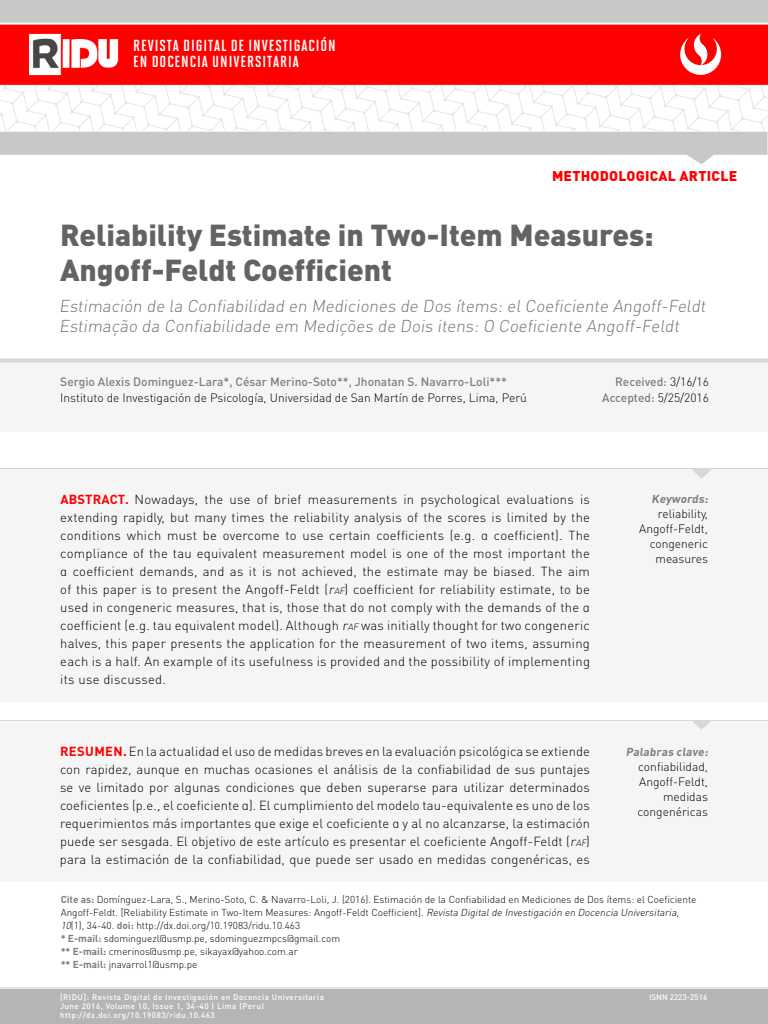
<style>
.page{position:relative;width:768px;height:1024px;background:#fff}
.page>*{position:absolute;margin:0;border:0;box-sizing:border-box;transform-origin:0 0}
.Titulo_1{font:900 30px/35px "DIN Pro";color:#636361}
.Titulo_2{font:300 17px "DIN Pro";color:#767574}
.t1{font:16px "Solano Gothic MVB Std Bd Cap";letter-spacing:.06em;color:#fff}
.Texto_1{font:900 14px "DIN Pro";letter-spacing:.02em;color:#fe0000}
.Texto_1-2{font:300 13px/18px "DIN Pro";letter-spacing:.01em;color:#000;text-align:justify}
.Palabras_clave{font:300 12px/15px "DIN Pro";color:#000;text-align:right}
.Autor{font:300 12px "DIN Pro";color:#000}
.Autor-2{font:500 12px "DIN Pro";color:#7f7e7d}
.Texto_1-3{font:500 12px "DIN Pro";color:#7f7e7d}
.Palabras_clave_2{font:700 11.5px "DIN Pro";color:#7f7e7d}
.Texto_1-4{font:300 10px/13px "DIN Pro";color:#000}
.Texto_1-5{font:500 8px/9px "DIN Pro";letter-spacing:.06em;color:#fff}
.Texto_1-6{font:500 8px "DIN Pro";color:#fff}
.s1{font-weight:300;color:#000}
.s2{font-weight:700;color:#fe0000}
.s3{font-style:italic}
.s4{font-style:italic;font-size:9px}
.s5{font-weight:700;color:#7f7e7d}
</style>
<div class="page">
<div style="left:0;top:24px;width:768px;height:61px;background:#fe0000"></div>
<img style="left:30px;top:34px;width:88px;height:40px">
<div style="left:28px;top:32px;width:92px;height:44px;border:1px solid #fe0000"></div>
<svg style="left:0;top:86px;width:768px;height:78px"></svg>
<hr style="left:0;top:85px;width:768px;height:1px;background:#e7e7e8">
<svg style="left:0;top:0;width:768px;height:25px;background:#cdc9c8"></svg>
<div style="left:0;top:988px;width:768px;height:36px;background:#b6b5b5"></div>
<hr style="left:0;top:987px;width:768px;height:2px;background:#e7e7e8">
<div style="left:0;top:468px;width:768px;height:234px;background:#f5f5f5"></div>
<div style="left:0;top:360px;width:768px;height:72px;background:#f5f5f5"></div>
<hr style="left:0;top:468px;width:768px;height:1px;background:#d6d8d7">
<svg style="left:680px;top:34px;width:41px;height:41px"></svg>
<svg style="left:0;top:358px;width:767px;height:4px;background:#dbdcdb"></svg>
<svg style="left:691px;top:469px;width:21px;height:10px"></svg>
<div style="left:0;top:720px;width:768px;height:162px;background:#f5f5f5"></div>
<hr style="left:0;top:720px;width:768px;height:1px;background:#d6d8d7">
<svg style="left:692px;top:721px;width:19px;height:9px"></svg>
<hr style="left:767px;top:234px;width:1px;height:234px;background:#f5f5f5">
<p class="t1" style="left:133px;top:37px;width:204px">REVISTA DIGITAL DE INVESTIGACIÓN</p>
<p class="t1" style="left:133px;top:53px;width:167px">EN DOCENCIA UNIVERSITARIA</p>
<p class="Texto_1" style="left:552px;top:166px;width:187px">METHODOLOGICAL ARTICLE</p>
<p class="Titulo_1" style="left:60px;top:216px;width:595px">Reliability Estimate in Two-Item Measures:<br>Angoff-Feldt Coefficient</p>
<p class="Titulo_2" style="left:59px;top:294px;width:651px">Estimación de la Confiabilidad en Mediciones de Dos ítems: el Coeficiente Angoff-Feldt</p>
<p class="Titulo_2" style="left:59px;top:314px;width:625px">Estimação da Confiabilidade em Medições de Dois itens: O Coeficiente Angoff-Feldt</p>
<p class="Autor-2" style="left:60px;top:373px;width:448px">Sergio Alexis Dominguez-Lara*, César Merino-Soto**, Jhonatan S. Navarro-Loli***</p>
<p class="Autor" style="left:60px;top:389px;width:468px">Instituto de Investigación de Psicología, Universidad de San Martín de Porres, Lima, Perú</p>
<p class="Texto_1-3" style="left:615px;top:373px;width:95px">Received: <span class="s1">3/16/16</span></p>
<p class="Texto_1-3" style="left:602px;top:389px;width:108px">Accepted: <span class="s1">5/25/2016</span></p>
<p class="Texto_1-2" style="left:60px;top:490px;width:531px"><span class="s2">ABSTRACT.</span> Nowadays, the use of brief measurements in psychological evaluations is extending rapidly, but many times the reliability analysis of the scores is limited by the conditions which must be overcome to use certain coefficients (e.g. α coefficient). The compliance of the tau equivalent measurement model is one of the most important the α coefficient demands, and as it is not achieved, the estimate may be biased. The aim of this paper is to present the Angoff-Feldt (<span class="s3">r</span><span class="s4">AF</span>) coefficient for reliability estimate, to be used in congeneric measures, that is, those that do not comply with the demands of the α coefficient (e.g. tau equivalent model). Although <span class="s3">r</span><span class="s4">AF</span> was initially thought for two congeneric halves, this paper presents the application for the measurement of two items, assuming each is a half. An example of its usefulness is provided and the possibility of implementing its use discussed.</p>
<p class="Palabras_clave_2" style="left:652px;top:491px;width:60px">Keywords:</p>
<p class="Palabras_clave" style="left:639px;top:506px;width:70px">reliability,<br>Angoff-Feldt, congeneric measures</p>
<p class="Texto_1-2" style="left:60px;top:742px;width:532px"><span class="s2">RESUMEN.</span> En la actualidad el uso de medidas breves en la evaluación psicológica se extiende con rapidez, aunque en muchas ocasiones el análisis de la confiabilidad de sus puntajes se ve limitado por algunas condiciones que deben superarse para utilizar determinados coeficientes (p.e., el coeficiente α). El cumplimiento del modelo tau-equivalente es uno de los requerimientos más importantes que exige el coeficiente α y al no alcanzarse, la estimación puede ser sesgada. El objetivo de este artículo es presentar el coeficiente Angoff-Feldt (<span class="s3">r</span><span class="s4">AF</span>) para la estimación de la confiabilidad, que puede ser usado en medidas congenéricas, es</p>
<p class="Palabras_clave_2" style="left:626px;top:744px;width:86px">Palabras clave:</p>
<p class="Palabras_clave" style="left:638px;top:758px;width:72px">confiabilidad,<br>Angoff-Feldt, medidas congenéricas</p>
<p class="Texto_1-4" style="left:61px;top:893px;width:637px"><span class="s5">Cite as:</span> Domínguez-Lara, S., Merino-Soto, C. &amp; Navarro-Loli, J. (2016). Estimación de la Confiabilidad en Mediciones de Dos ítems: el Coeficiente<br>Angoff-Feldt. [Reliability Estimate in Two-Item Measures: Angoff-Feldt Coefficient]. <span class="s3">Revista Digitalde Investigación en Docencia Universitaria,<br>10</span>(1), 34-40. <span class="s5">doi:</span> http://dx.doi.org/10.19083/ridu.10.463</p>
<p class="Texto_1-4" style="left:61px;top:932px;width:281px"><span class="s5">* E-mail:</span> sdominguezl@usmp.pe, sdominguezmpcs@gmail.com</p>
<p class="Texto_1-4" style="left:61px;top:945px;width:239px"><span class="s5">** E-mail:</span> cmerinos@usmp.pe, sikayax@yahoo.com.ar</p>
<p class="Texto_1-4" style="left:61px;top:958px;width:138px"><span class="s5">** E-mail:</span> jnavarrol1@usmp.pe</p>
<p class="Texto_1-5" style="left:60px;top:992px;width:266px">[RIDU]: Revista Digital de Investigación en Docencia Universitaria<br>June 2016, Volume 10, Issue 1, 34-40 | Lima (Peru)</p>
<p class="Texto_1-5" style="left:60px;top:1010px;width:156px">http://dx.doi.org/10.19083/ridu.10.463</p>
<p class="Texto_1-6" style="left:649px;top:991px;width:60px">ISNN 2223-2516</p>
</div>
